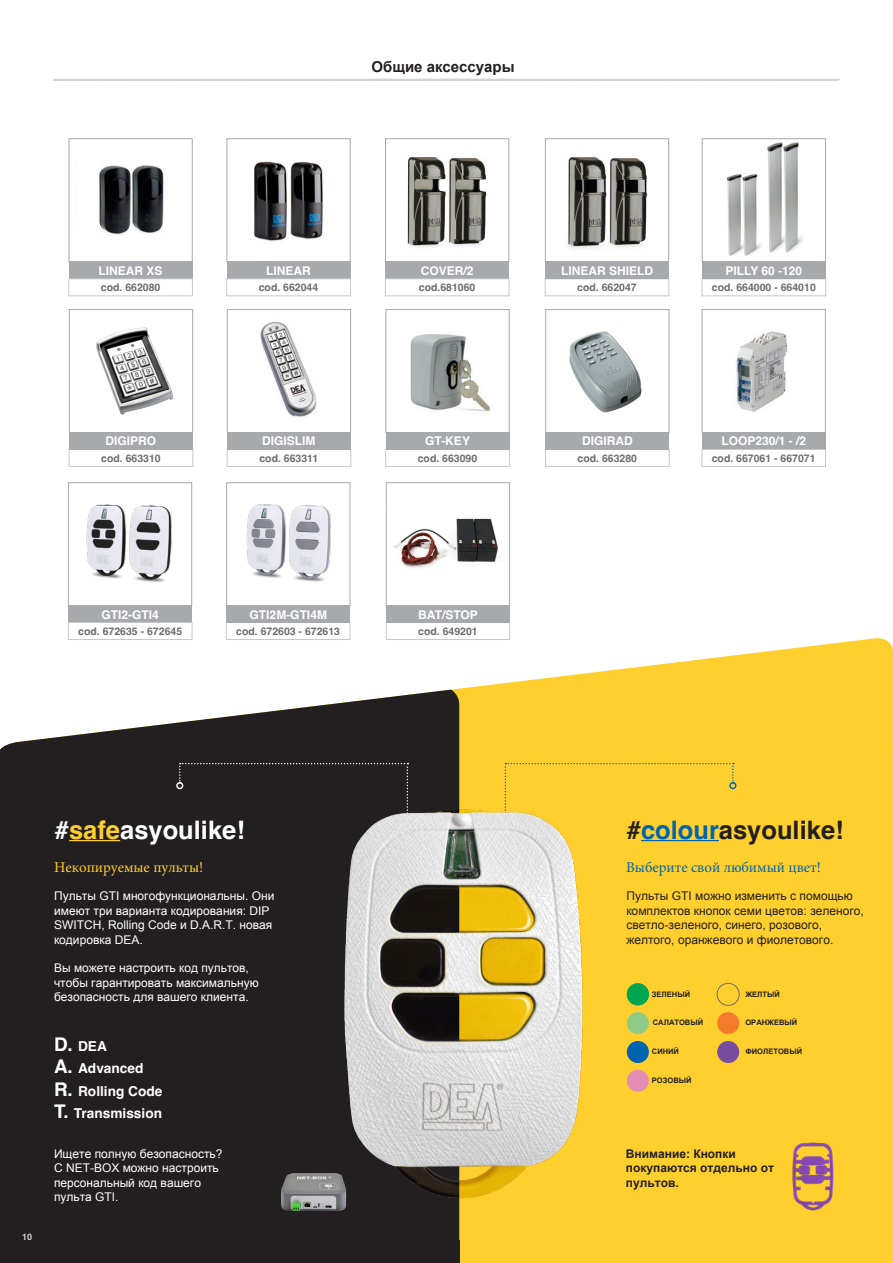
<style>
.page{position:relative;width:893px;height:1263px;background:#fff}
.page>*{position:absolute;margin:0;border:0;box-sizing:border-box;transform-origin:0 0}
.t1{font:700 25.5px "Helvetica";color:#231f20}
.t2{font:700 25.5px "Helvetica";color:#fff}
.INSTALLAZIONE_TIPICA{font:700 15px "Arial";color:#231f20}
.t3{font:14.85px "Minion Pro";color:#0065ae}
.t4{font:14.85px "Minion Pro";color:#ffcf2d}
.t5{font:700 13.65px "Helvetica";color:#fff}
.t6{font:12px/14.4px "Arial";color:#fff}
.t7{font:12px/14.4px "Arial";color:#231f20}
.t8{font:700 12px "Helvetica";color:#fff}
.t9{font:700 12px/14.7px "Arial";color:#231f20}
.t10{font:700 10.5px "Helvetica";color:#6c6d70}
.t11{font:700 9px "Helvetica";color:#d1d2d4}
.t12{font:700 7.5px "Arial";color:#231f20}
.s1{color:#ffcf2d}
.s2{color:#0065ae}
.s3{font-size:18.9px}
</style>
<div class="page">
<img style="left:393px;top:518px;width:105px;height:50px">
<div style="left:386px;top:482px;width:124px;height:124px;border:1px solid #a8a9ad"></div>
<div style="left:386px;top:622px;width:124px;height:18px;border:1px solid #c7c8ca"></div>
<div style="left:386px;top:605px;width:124px;height:17px;background:#a8a9ad"></div>
<img style="left:410px;top:334px;width:80px;height:77px">
<div style="left:386px;top:309px;width:123px;height:124px;border:1px solid #a8a9ad"></div>
<img style="left:568px;top:157px;width:80px;height:92px">
<div style="left:545px;top:139px;width:124px;height:123px;border:1px solid #a8a9ad"></div>
<img style="left:569px;top:331px;width:73px;height:82px">
<div style="left:546px;top:309px;width:123px;height:124px;border:1px solid #a8a9ad"></div>
<img style="left:99px;top:165px;width:65px;height:70px">
<div style="left:69px;top:139px;width:123px;height:123px;border:1px solid #a8a9ad"></div>
<img style="left:254px;top:161px;width:69px;height:80px">
<div style="left:227px;top:139px;width:123px;height:123px;border:1px solid #a8a9ad"></div>
<img style="left:96px;top:327px;width:77px;height:87px">
<div style="left:69px;top:309px;width:124px;height:124px;border:1px solid #a8a9ad"></div>
<img style="left:407px;top:157px;width:80px;height:91px">
<div style="left:385px;top:139px;width:124px;height:123px;border:1px solid #a8a9ad"></div>
<img style="left:260px;top:321px;width:57px;height:97px">
<div style="left:227px;top:309px;width:124px;height:124px;border:1px solid #a8a9ad"></div>
<img style="left:736px;top:331px;width:52px;height:81px">
<div style="left:702px;top:309px;width:123px;height:124px;border:1px solid #a8a9ad"></div>
<div style="left:702px;top:432px;width:123px;height:17px;background:#a8a9ad"></div>
<div style="left:702px;top:449px;width:124px;height:18px;border:1px solid #c7c8ca"></div>
<div style="left:545px;top:279px;width:124px;height:17px;border:1px solid #c7c8ca"></div>
<div style="left:385px;top:449px;width:125px;height:18px;border:1px solid #c7c8ca"></div>
<div style="left:545px;top:262px;width:124px;height:17px;background:#a8a9ad"></div>
<div style="left:702px;top:279px;width:124px;height:17px;border:1px solid #c7c8ca"></div>
<div style="left:386px;top:432px;width:123px;height:17px;background:#a8a9ad"></div>
<div style="left:702px;top:262px;width:124px;height:17px;background:#a8a9ad"></div>
<div style="left:545px;top:449px;width:124px;height:18px;border:1px solid #c7c8ca"></div>
<div style="left:546px;top:432px;width:123px;height:17px;background:#a8a9ad"></div>
<div style="left:69px;top:262px;width:123px;height:17px;background:#a8a9ad"></div>
<div style="left:69px;top:279px;width:124px;height:17px;border:1px solid #c7c8ca"></div>
<div style="left:68px;top:605px;width:124px;height:17px;background:#a8a9ad"></div>
<div style="left:227px;top:262px;width:123px;height:17px;background:#a8a9ad"></div>
<div style="left:227px;top:279px;width:124px;height:17px;border:1px solid #c7c8ca"></div>
<div style="left:69px;top:449px;width:124px;height:18px;border:1px solid #c7c8ca"></div>
<div style="left:68px;top:622px;width:124px;height:18px;border:1px solid #c7c8ca"></div>
<div style="left:69px;top:432px;width:124px;height:17px;background:#a8a9ad"></div>
<div style="left:385px;top:262px;width:124px;height:17px;background:#a8a9ad"></div>
<div style="left:385px;top:279px;width:124px;height:17px;border:1px solid #c7c8ca"></div>
<div style="left:227px;top:449px;width:124px;height:18px;border:1px solid #c7c8ca"></div>
<div style="left:226px;top:622px;width:124px;height:18px;border:1px solid #c7c8ca"></div>
<div style="left:227px;top:432px;width:124px;height:17px;background:#a8a9ad"></div>
<div style="left:226px;top:605px;width:124px;height:17px;background:#a8a9ad"></div>
<div style="left:702px;top:139px;width:124px;height:123px;border:1px solid #a8a9ad"></div>
<svg style="left:68px;top:637px;width:825px;height:626px;background:#fed54a"></svg>
<svg style="left:0;top:687px;width:459px;height:554px;background:#333030"></svg>
<div style="left:0;top:750px;width:14px;height:491px;background:#231f20"></div>
<div style="left:0;top:1241px;width:459px;height:22px;background:#231f20"></div>
<div style="left:505px;top:763px;width:229px;height:54px;background:#ffcf2d"></div>
<div style="left:729px;top:782px;width:7px;height:7px;border:1px solid #0065ae;border-radius:50%"></div>
<div style="left:179px;top:763px;width:229px;height:54px;background:#231f20"></div>
<div style="left:176px;top:782px;width:7px;height:7px;border:1px solid #fff;border-radius:50%"></div>
<img style="left:86px;top:504px;width:86px;height:78px">
<div style="left:68px;top:482px;width:124px;height:124px;border:1px solid #a8a9ad"></div>
<img style="left:246px;top:504px;width:85px;height:78px">
<div style="left:226px;top:482px;width:124px;height:124px;border:1px solid #a8a9ad"></div>
<img style="left:786px;top:1139px;width:53px;height:75px">
<div style="left:717px;top:983px;width:22px;height:22px;border:1px solid #6c6d70;border-radius:50%"></div>
<div style="left:717px;top:1012px;width:22px;height:22px;background:#f47b2c;border-radius:50%"></div>
<div style="left:627px;top:1012px;width:22px;height:22px;background:#8fcb87;border-radius:50%"></div>
<div style="left:627px;top:1041px;width:22px;height:22px;background:#0065ae;border-radius:50%"></div>
<div style="left:717px;top:1041px;width:22px;height:22px;background:#764d9f;border-radius:50%"></div>
<div style="left:627px;top:1070px;width:22px;height:22px;background:#e48cb4;border-radius:50%"></div>
<div style="left:627px;top:983px;width:22px;height:22px;background:#00a54f;border-radius:50%"></div>
<img style="left:328px;top:786px;width:268px;height:436px">
<img style="left:262px;top:1163px;width:108px;height:53px">
<img style="left:726px;top:174px;width:35px;height:82px">
<img style="left:767px;top:142px;width:36px;height:111px">
<hr style="left:69px;top:840px;width:51px;height:1px;background:#ffcf2d">
<hr style="left:641px;top:840px;width:78px;height:1px;background:#0065ae">
<svg style="left:53px;top:78px;width:787px;height:3px"></svg>
<p class="INSTALLAZIONE_TIPICA" style="left:371px;top:57px;width:145px">Общие аксессуары</p>
<p class="t8" style="left:99px;top:263px;width:66px">LINEAR XS</p>
<p class="t10" style="left:101px;top:281px;width:61px">cod. 662080</p>
<p class="t8" style="left:266px;top:263px;width:46px">LINEAR</p>
<p class="t10" style="left:259px;top:281px;width:61px">cod. 662044</p>
<p class="t8" style="left:421px;top:263px;width:54px">COVER/2</p>
<p class="t10" style="left:419px;top:281px;width:58px">cod.681060</p>
<p class="t8" style="left:561px;top:263px;width:94px">LINEAR SHIELD</p>
<p class="t10" style="left:577px;top:281px;width:61px">cod. 662047</p>
<p class="t8" style="left:725px;top:263px;width:78px">PILLY 60 -120</p>
<p class="t10" style="left:712px;top:281px;width:105px">cod. 664000 - 664010</p>
<p class="t8" style="left:106px;top:434px;width:52px">DIGIPRO</p>
<p class="t10" style="left:101px;top:452px;width:61px">cod. 663310</p>
<p class="t8" style="left:262px;top:434px;width:55px">DIGISLIM</p>
<p class="t10" style="left:259px;top:452px;width:60px">cod. 663311</p>
<p class="t8" style="left:425px;top:434px;width:46px">GT-KEY</p>
<p class="t10" style="left:418px;top:452px;width:61px">cod. 663090</p>
<p class="t8" style="left:582px;top:434px;width:52px">DIGIRAD</p>
<p class="t10" style="left:578px;top:452px;width:61px">cod. 663280</p>
<p class="t8" style="left:721px;top:434px;width:86px">LOOP230/1 - /2</p>
<p class="t10" style="left:712px;top:452px;width:105px">cod. 667061 - 667071</p>
<p class="t8" style="left:101px;top:607px;width:59px">GTI2-GTI4</p>
<p class="t8" style="left:250px;top:607px;width:79px">GTI2M-GTI4M</p>
<p class="t8" style="left:418px;top:607px;width:61px">BAT/STOP</p>
<p class="t10" style="left:78px;top:625px;width:105px">cod. 672635 - 672645</p>
<p class="t10" style="left:236px;top:625px;width:105px">cod. 672603 - 672613</p>
<p class="t10" style="left:418px;top:625px;width:61px">cod. 649201</p>
<p class="t11" style="left:22px;top:1232px;width:11px">10</p>
<p class="t2" style="left:55px;top:814px;width:191px">#<span class="s1">safe</span>asyoulike!</p>
<p class="t1" style="left:627px;top:814px;width:218px">#<span class="s2">colour</span>asyoulike!</p>
<p class="t4" style="left:54px;top:857px;width:151px">Некопируемые пульты!</p>
<p class="t6" style="left:54px;top:889px;width:222px">Пульты GTI многофункциональны. Они имеют три варианта кодирования: DIP<br>SWITCH, Rolling Code и D.A.R.T. новая кодировка DEA.</p>
<p class="t6" style="left:54px;top:961px;width:206px">Вы можете настроить код пультов, чтобы гарантировать максимальную безопасность для вашего клиента.</p>
<p class="t5" style="left:54px;top:1037px;width:54px"><span class="s3">D.</span> DEA</p>
<p class="t5" style="left:54px;top:1060px;width:91px"><span class="s3">A.</span> Advanced</p>
<p class="t5" style="left:54px;top:1083px;width:110px"><span class="s3">R.</span> Rolling Code</p>
<p class="t5" style="left:54px;top:1105px;width:110px"><span class="s3">T.</span> Transmission</p>
<p class="t6" style="left:54px;top:1146px;width:170px">Ищете полную безопасность?<br>С NET-BOX можно настроить персональный код вашего пульта GTI.</p>
<p class="t3" style="left:626px;top:857px;width:196px">Выберите свой любимый цвет!</p>
<p class="t7" style="left:626px;top:889px;width:239px">Пульты GTI можно изменить с помощью комплектов кнопок семи цветов: зеленого, светло-зеленого, синего, розового, желтого, оранжевого и фиолетового.</p>
<p class="t12" style="left:652px;top:989px;width:40px">ЗЕЛЕНЫЙ</p>
<p class="t12" style="left:745px;top:989px;width:36px">ЖЕЛТЫЙ</p>
<p class="t12" style="left:653px;top:1017px;width:52px">САЛАТОВЫЙ</p>
<p class="t12" style="left:745px;top:1018px;width:53px">ОРАНЖЕВЫЙ</p>
<p class="t12" style="left:652px;top:1046px;width:29px">СИНИЙ</p>
<p class="t12" style="left:745px;top:1046px;width:58px">ФИОЛЕТОВЫЙ</p>
<p class="t12" style="left:652px;top:1075px;width:41px">РОЗОВЫЙ</p>
<p class="t9" style="left:626px;top:1147px;width:149px">Внимание: Кнопки покупаются отдельно от пультов.</p>
</div>
